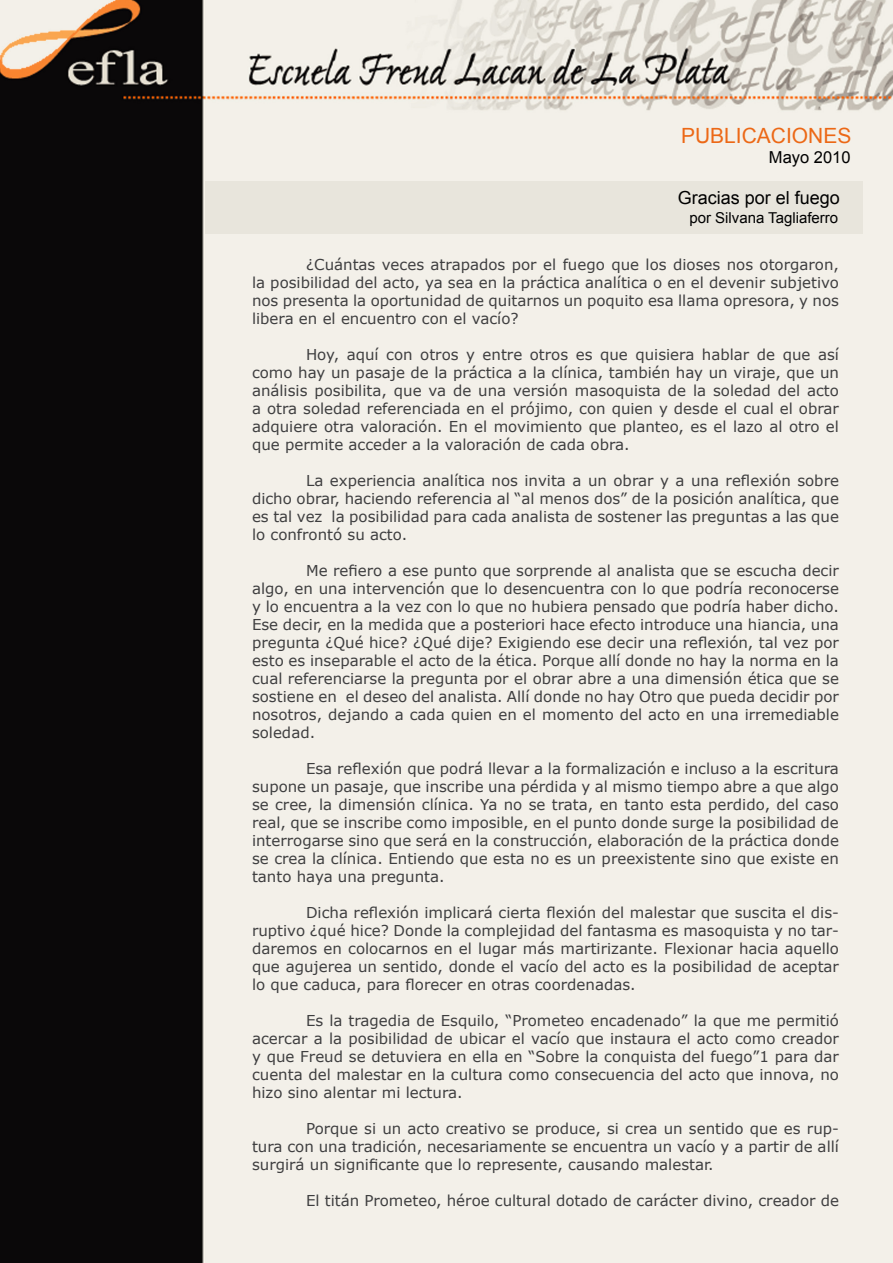
<style>
.page{position:relative;width:893px;height:1263px;background:#fff}
.page>*{position:absolute;margin:0;border:0;box-sizing:border-box;transform-origin:0 0}
.t1{font:21px "Arial";color:#ec6816}
.t2{font:18px "Arial";color:#000}
.t3{font:16.5px "Arial";color:#000}
.t4{font:15px/18px "Verdana";color:#3e3e3f;text-align:justify}
.t5{font:15px "Arial";color:#000}
</style>
<div class="page">
<img style="left:0;top:0;width:893px;height:1263px">
<div style="left:205px;top:181px;width:658px;height:52px;background:#e8e5dc"></div>
<p class="t1" style="left:681px;top:122px;width:172px">PUBLICACIONES</p>
<p class="t3" style="left:769px;top:146px;width:83px">Mayo 2010</p>
<p class="t2" style="left:678px;top:186px;width:164px">Gracias por el fuego</p>
<p class="t5" style="left:689px;top:208px;width:150px">por Silvana Tagliaferro</p>
<p class="t4" style="left:252px;top:255px;width:588px;text-indent:54px">¿Cuántas veces atrapados por el fuego que los dioses nos otorgaron, la posibilidad del acto, ya sea en la práctica analítica o en el devenir subjetivo nos presenta la oportunidad de quitarnos un poquito esa llama opresora, y nos libera en el encuentro con el vacío?</p>
<p class="t4" style="left:252px;top:345px;width:588px;text-indent:54px">Hoy, aquí con otros y entre otros es que quisiera hablar de que así como hay un pasaje de la práctica a la clínica, también hay un viraje, que un análisis posibilita, que va de una versión masoquista de la soledad del acto a otra soledad referenciada en el prójimo, con quien y desde el cual el obrar adquiere otra valoración. En el movimiento que planteo, es el lazo al otro el que permite acceder a la valoración de cada obra.</p>
<p class="t4" style="left:252px;top:471px;width:588px;text-indent:54px">La experiencia analítica nos invita a un obrar y a una reflexión sobre dicho obrar, haciendo referencia al “al menos dos” de la posición analítica, que es tal vez la posibilidad para cada analista de sostener las preguntas a las que lo confrontó su acto.</p>
<p class="t4" style="left:252px;top:561px;width:588px;text-indent:54px">Me refiero a ese punto que sorprende al analista que se escucha decir algo, en una intervención que lo desencuentra con lo que podría reconocerse y lo encuentra a la vez con lo que no hubiera pensado que podría haber dicho.<br>Ese decir, en la medida que a posteriori hace efecto introduce una hiancia, una pregunta ¿Qué hice? ¿Qué dije? Exigiendo ese decir una reflexión, tal vez por esto es inseparable el acto de la ética. Porque allí donde no hay la norma en la cual referenciarse la pregunta por el obrar abre a una dimensión ética que se sostiene en el deseo del analista. Allí donde no hay Otro que pueda decidir por nosotros, dejando a cada quien en el momento del acto en una irremediable soledad.</p>
<p class="t4" style="left:252px;top:759px;width:588px;text-indent:54px">Esa reflexión que podrá llevar a la formalización e incluso a la escritura supone un pasaje, que inscribe una pérdida y al mismo tiempo abre a que algo se cree, la dimensión clínica. Ya no se trata, en tanto esta perdido, del caso real, que se inscribe como imposible, en el punto donde surge la posibilidad de interrogarse sino que será en la construcción, elaboración de la práctica donde se crea la clínica. Entiendo que esta no es un preexistente sino que existe en tanto haya una pregunta.</p>
<p class="t4" style="left:252px;top:903px;width:588px;text-indent:54px">Dicha reflexión implicará cierta flexión del malestar que suscita el dis&shy;ruptivo ¿qué hice? Donde la complejidad del fantasma es masoquista y no tar&shy;daremos en colocarnos en el lugar más martirizante. Flexionar hacia aquello que agujerea un sentido, donde el vacío del acto es la posibilidad de aceptar lo que caduca, para florecer en otras coordenadas.</p>
<p class="t4" style="left:252px;top:1011px;width:588px;text-indent:54px">Es la tragedia de Esquilo, “Prometeo encadenado” la que me permitió acercar a la posibilidad de ubicar el vacío que instaura el acto como creador y que Freud se detuviera en ella en “Sobre la conquista del fuego”1 para dar cuenta del malestar en la cultura como consecuencia del acto que innova, no hizo sino alentar mi lectura.</p>
<p class="t4" style="left:252px;top:1119px;width:588px;text-indent:54px">Porque si un acto creativo se produce, si crea un sentido que es rup&shy;tura con una tradición, necesariamente se encuentra un vacío y a partir de allí surgirá un significante que lo represente, causando malestar.</p>
<p class="t4" style="left:306px;top:1191px;width:534px">El titán Prometeo, héroe cultural dotado de carácter divino, creador de</p>
</div>
